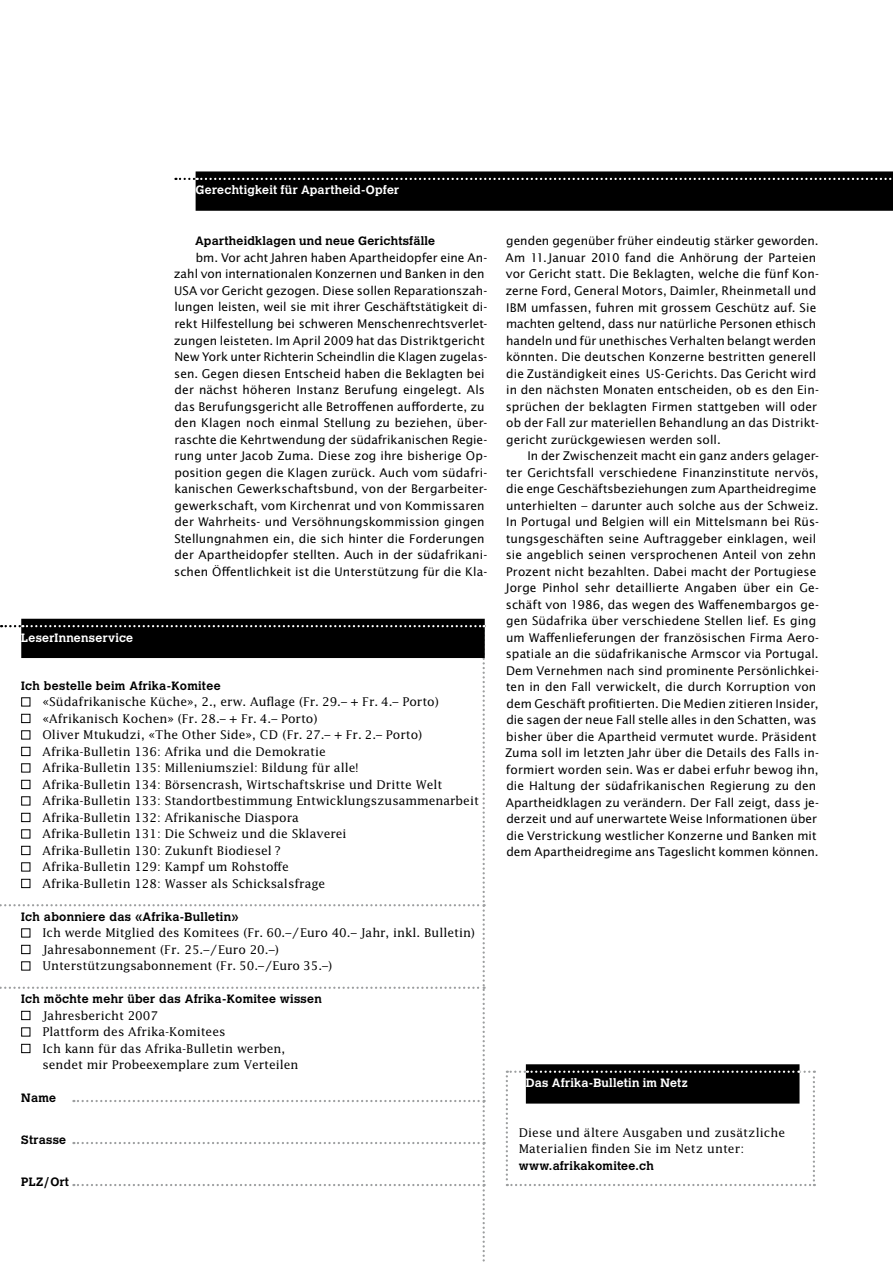
<style>
.page{position:relative;width:893px;height:1263px;background:#fff}
.page>*{position:absolute;margin:0;border:0;box-sizing:border-box;transform-origin:0 0}
.t1{font:12px/16.5px "Lucida Sans";letter-spacing:.005em;color:#000}
.t2{font:12px/16.5px "Lucida";color:#000}
.t3{font:700 12px "Calvert";letter-spacing:.025em;color:#000}
.t4{font:700 12px "Calvert";letter-spacing:.02em;color:#fff}
</style>
<div class="page">
<div style="left:21px;top:619px;width:464px;height:39px;background:#000"></div>
<svg style="left:0;top:625px;width:485px;height:637px"></svg>
<div style="left:196px;top:171px;width:697px;height:40px;background:#000"></div>
<svg style="left:175px;top:178px;width:717px;height:2px"></svg>
<div style="left:526px;top:1064px;width:273px;height:39px;background:#000"></div>
<svg style="left:506px;top:1070px;width:309px;height:116px"></svg>
<p class="t4" style="left:196px;top:182px;width:205px">Gerechtigkeit für Apartheid-Opfer</p>
<p class="t4" style="left:21px;top:630px;width:114px">LeserInnenservice</p>
<p class="t3" style="left:195px;top:234px;width:242px">Apartheidklagen und neue Gerichtsfälle</p>
<p class="t1" style="left:174px;top:249px;width:315px;text-indent:22px">bm. Vor acht Jahren haben Apartheidopfer eine An&shy;zahl von internationalen Konzernen und Banken in den USA vor Gericht gezogen. Diese sollen Reparationszah&shy;lungen leisten, weil sie mit ihrer Geschäftstätigkeit di&shy;rekt Hilfestellung bei schweren Menschenrechtsverlet&shy;zungen leisteten. Im April 2009 hat das Distriktgericht New York unter Richterin Scheindlin die Klagen zugelas&shy;sen. Gegen diesen Entscheid haben die Beklagten bei der nächst höheren Instanz Berufung eingelegt. Als das Berufungsgericht alle Betroffenen aufforderte, zu den Klagen noch einmal Stellung zu beziehen, über&shy;raschte die Kehrtwendung der südafrikanischen Regie&shy;rung unter Jacob Zuma. Diese zog ihre bisherige Op&shy;position gegen die Klagen zurück. Auch vom südafri&shy;kanischen Gewerkschaftsbund, von der Bergarbeiter&shy;gewerkschaft, vom Kirchenrat und von Kommissaren der Wahrheits- und Versöhnungskommission gingen Stellungnahmen ein, die sich hinter die Forderungen der Apartheidopfer stellten. Auch in der südafrikani&shy;schen Öffentlichkeit ist die Unterstützung für die Kla-</p>
<p class="t3" style="left:21px;top:678px;width:201px">Ich bestelle beim Afrika-Komitee</p>
<p class="t2" style="left:43px;top:693px;width:438px">«Südafrikanische Küche», 2., erw. Auflage (Fr. 29.– + Fr. 4.– Porto) «Afrikanisch Kochen» (Fr. 28.– + Fr. 4.– Porto)<br>Oliver Mtukudzi, «The Other Side», CD (Fr. 27.– + Fr. 2.– Porto)<br>Afrika-Bulletin 136: Afrika und die Demokratie<br>Afrika-Bulletin 135: Milleniumsziel: Bildung für alle!<br>Afrika-Bulletin 134: Börsencrash, Wirtschaftskrise und Dritte Welt Afrika-Bulletin 133: Standortbestimmung Entwicklungszusammenarbeit Afrika-Bulletin 132: Afrikanische Diaspora<br>Afrika-Bulletin 131: Die Schweiz und die Sklaverei<br>Afrika-Bulletin 130: Zukunft Biodiesel ?<br>Afrika-Bulletin 129: Kampf um Rohstoffe<br>Afrika-Bulletin 128: Wasser als Schicksalsfrage</p>
<p class="t3" style="left:21px;top:909px;width:219px">Ich abonniere das «Afrika-Bulletin»</p>
<p class="t2" style="left:43px;top:924px;width:434px">Ich werde Mitglied des Komitees (Fr. 60.–/Euro 40.– Jahr, inkl. Bulletin)<br>Jahresabonnement (Fr. 25.–/Euro 20.–)<br>Unterstützungsabonnement (Fr. 50.–/Euro 35.–)</p>
<p class="t3" style="left:21px;top:991px;width:302px">Ich möchte mehr über das Afrika-Komitee wissen</p>
<p class="t2" style="left:43px;top:1007px;width:257px">Jahresbericht 2007<br>Plattform des Afrika-Komitees<br>Ich kann für das Afrika-Bulletin werben, sendet mir Probeexemplare zum Verteilen</p>
<p class="t3" style="left:21px;top:1090px;width:37px">Name</p>
<p class="t3" style="left:21px;top:1132px;width:47px">Strasse</p>
<p class="t3" style="left:21px;top:1174px;width:49px">PLZ/Ort</p>
<p class="t1" style="left:505px;top:233px;width:315px">genden gegenüber früher eindeutig stärker geworden.<br>Am 11.Januar 2010 fand die Anhörung der Parteien vor Gericht statt. Die Beklagten, welche die fünf Kon&shy;zerne Ford, General Motors, Daimler, Rheinmetall und IBM umfassen, fuhren mit grossem Geschütz auf. Sie machten geltend, dass nur natürliche Personen ethisch handeln und für unethisches Verhalten belangt werden könnten. Die deutschen Konzerne bestritten generell die Zuständigkeit eines US-Gerichts. Das Gericht wird in den nächsten Monaten entscheiden, ob es den Ein&shy;sprüchen der beklagten Firmen stattgeben will oder ob der Fall zur materiellen Behandlung an das Distrikt&shy;gericht zurückgewiesen werden soll.</p>
<p class="t1" style="left:505px;top:447px;width:316px;text-indent:22px">In der Zwischenzeit macht ein ganz anders gelager&shy;ter Gerichtsfall verschiedene Finanzinstitute nervös, die enge Geschäftsbeziehungen zum Apartheidregime unterhielten – darunter auch solche aus der Schweiz.<br>In Portugal und Belgien will ein Mittelsmann bei Rüs&shy;tungsgeschäften seine Auftraggeber einklagen, weil sie angeblich seinen versprochenen Anteil von zehn Prozent nicht bezahlten. Dabei macht der Portugiese Jorge Pinhol sehr detaillierte Angaben über ein Ge&shy;schäft von 1986, das wegen des Waffenembargos ge&shy;gen Südafrika über verschiedene Stellen lief. Es ging um Waffenlieferungen der französischen Firma Aero&shy;spatiale an die südafrikanische Armscor via Portugal.<br>Dem Vernehmen nach sind prominente Persönlichkei&shy;ten in den Fall verwickelt, die durch Korruption von dem Geschäft profitierten. Die Medien zitieren Insider, die sagen der neue Fall stelle alles in den Schatten, was bisher über die Apartheid vermutet wurde. Präsident Zuma soll im letzten Jahr über die Details des Falls in&shy;formiert worden sein. Was er dabei erfuhr bewog ihn, die Haltung der südafrikanischen Regierung zu den Apartheidklagen zu verändern. Der Fall zeigt, dass je&shy;derzeit und auf unerwartete Weise Informationen über die Verstrickung westlicher Konzerne und Banken mit dem Apartheidregime ans Tageslicht kommen können.</p>
<p class="t4" style="left:526px;top:1075px;width:163px">Das Afrika-Bulletin im Netz</p>
<p class="t2" style="left:519px;top:1124px;width:268px">Diese und ältere Ausgaben und zusätzliche<br>Materialien finden Sie im Netz unter:</p>
<p class="t3" style="left:519px;top:1158px;width:136px">www.afrikakomitee.ch</p>
</div>
